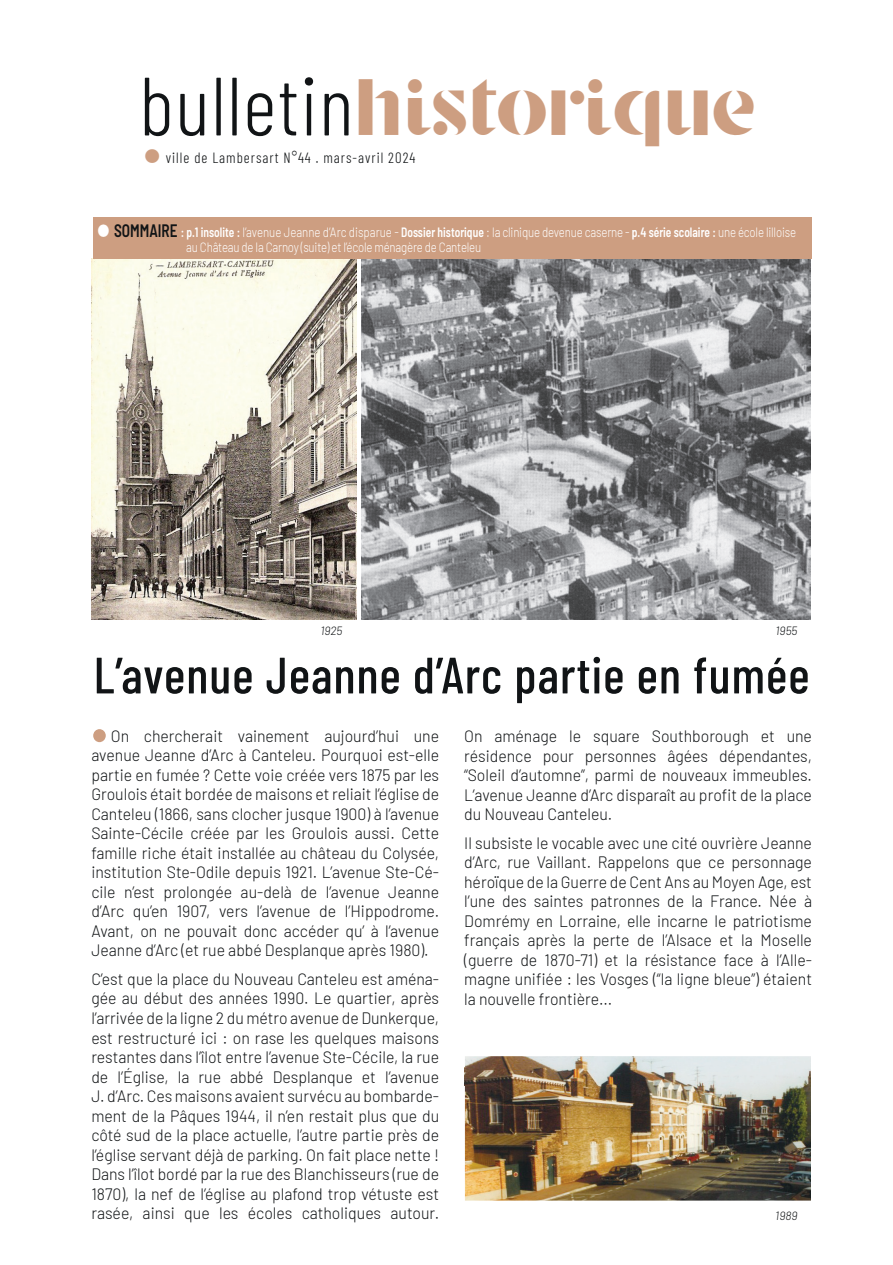
<style>
.page{position:relative;width:893px;height:1265px;background:#fff}
.page>*{position:absolute;margin:0;border:0;box-sizing:border-box;transform-origin:0 0}
.t1{font:500 51px "Barlow Condensed";letter-spacing:.02em;color:#111416}
.t2{font:44.55px "Stanley";letter-spacing:.02em;color:#cd9e81}
.t3{font:40.5px "Stanley";color:#fff;scale:.85 1}
.t4{font:300 16.5px/19.5px "Barlow";color:#111416;text-align:justify;scale:.96 1}
.t5{font:300 14.85px "Barlow Condensed";letter-spacing:.065em;color:#111416}
.t6{font:300 13.5px/15px "Barlow";letter-spacing:-.015em;color:#fff;scale:.85 1}
.t7{font:italic 300 12px "Barlow";color:#111416}
.s1{font-family:"Barlow Condensed";font-weight:300;font-size:82.5px;color:#111416}
.s2{font-weight:600;font-stretch:semi-condensed;font-size:18px;color:#111416}
.s3{font-weight:600;font-stretch:semi-condensed}
</style>
<div class="page">
<img style="left:92px;top:258px;width:264px;height:362px">
<img style="left:361px;top:259px;width:449px;height:361px">
<div style="left:93px;top:729px;width:13px;height:13px;background:#cd9e81;border-radius:50%"></div>
<div style="left:93px;top:217px;width:718px;height:42px;background:#cd9e81"></div>
<img style="left:465px;top:1056px;width:346px;height:145px">
<img style="left:465px;top:1068px;width:31px;height:18px">
<h2 class="t2" style="left:139px;top:94px;width:619px"><span class="s1">bulletin</span>historique</h2>
<h2 class="t2" style="left:143px;top:121px;width:20px">.</h2>
<p class="t5" style="left:166px;top:147px;width:251px">ville de Lambersart N°44 . mars-avril 2024</p>
<h3 class="t3" style="left:97px;top:199px;width:18px">.</h3>
<p class="t6" style="left:186px;top:223px;width:719px;text-indent:-72px"><span class="s2">SOMMAIRE</span> <span class="s3">: p.1 insolite :</span> l’avenue Jeanne d’Arc disparue - <span class="s3">Dossier historique</span> : la clinique devenue caserne - <span class="s3">p.4 série scolaire :</span> une école lilloise au Château de la Carnoy (suite) et l’école ménagère de Canteleu</p>
<p class="t7" style="left:320px;top:622px;width:24px">1925</p>
<p class="t7" style="left:775px;top:622px;width:23px">1955</p>
<h1 class="t1" style="left:94px;top:639px;width:717px">L’avenue Jeanne d’Arc partie en fumée</h1>
<p class="t4" style="left:91px;top:725px;width:364px;text-indent:19px">On chercherait vainement aujourd’hui une avenue Jeanne d’Arc à Canteleu. Pourquoi est-elle partie en fumée ? Cette voie créée vers 1875 par les Groulois était bordée de maisons et reliait l’église de Canteleu (1866, sans clocher jusque 1900) à l’avenue Sainte-Cécile créée par les Groulois aussi. Cette famille riche était installée au château du Colysée, institution Ste-Odile depuis 1921. L’avenue Ste-Cé&shy;cile n’est prolongée au-delà de l’avenue Jeanne d’Arc qu’en 1907, vers l’avenue de l’Hippodrome.<br>Avant, on ne pouvait donc accéder qu’ à l’avenue Jeanne d’Arc (et rue abbé Desplanque après 1980).</p>
<p class="t4" style="left:91px;top:968px;width:364px">C’est que la place du Nouveau Canteleu est aména&shy;gée au début des années 1990. Le quartier, après l’arrivée de la ligne 2 du métro avenue de Dunkerque, est restructuré ici : on rase les quelques maisons restantes dans l’îlot entre l’avenue Ste-Cécile, la rue de l’Église, la rue abbé Desplanque et l’avenue J. d’Arc. Ces maisons avaient survécu au bombarde&shy;ment de la Pâques 1944, il n’en restait plus que du côté sud de la place actuelle, l’autre partie près de l’église servant déjà de parking. On fait place nette !<br>Dans l’îlot bordé par la rue des Blanchisseurs (rue de 1870), la nef de l’église au plafond trop vétuste est rasée, ainsi que les écoles catholiques autour.</p>
<p class="t4" style="left:464px;top:725px;width:364px">On aménage le square Southborough et une résidence pour personnes âgées dépendantes, “Soleil d’automne”, parmi de nouveaux immeubles.<br>L’avenue Jeanne d’Arc disparaît au profit de la place du Nouveau Canteleu.</p>
<p class="t4" style="left:464px;top:832px;width:364px">Il subsiste le vocable avec une cité ouvrière Jeanne d’Arc, rue Vaillant. Rappelons que ce personnage héroïque de la Guerre de Cent Ans au Moyen Age, est l’une des saintes patronnes de la France. Née à Domrémy en Lorraine, elle incarne le patriotisme français après la perte de l’Alsace et la Moselle (guerre de 1870-71) et la résistance face à l’Alle&shy;magne unifiée : les Vosges (“la ligne bleue”) étaient la nouvelle frontière...</p>
<p class="t7" style="left:775px;top:1207px;width:24px">1989</p>
</div>
